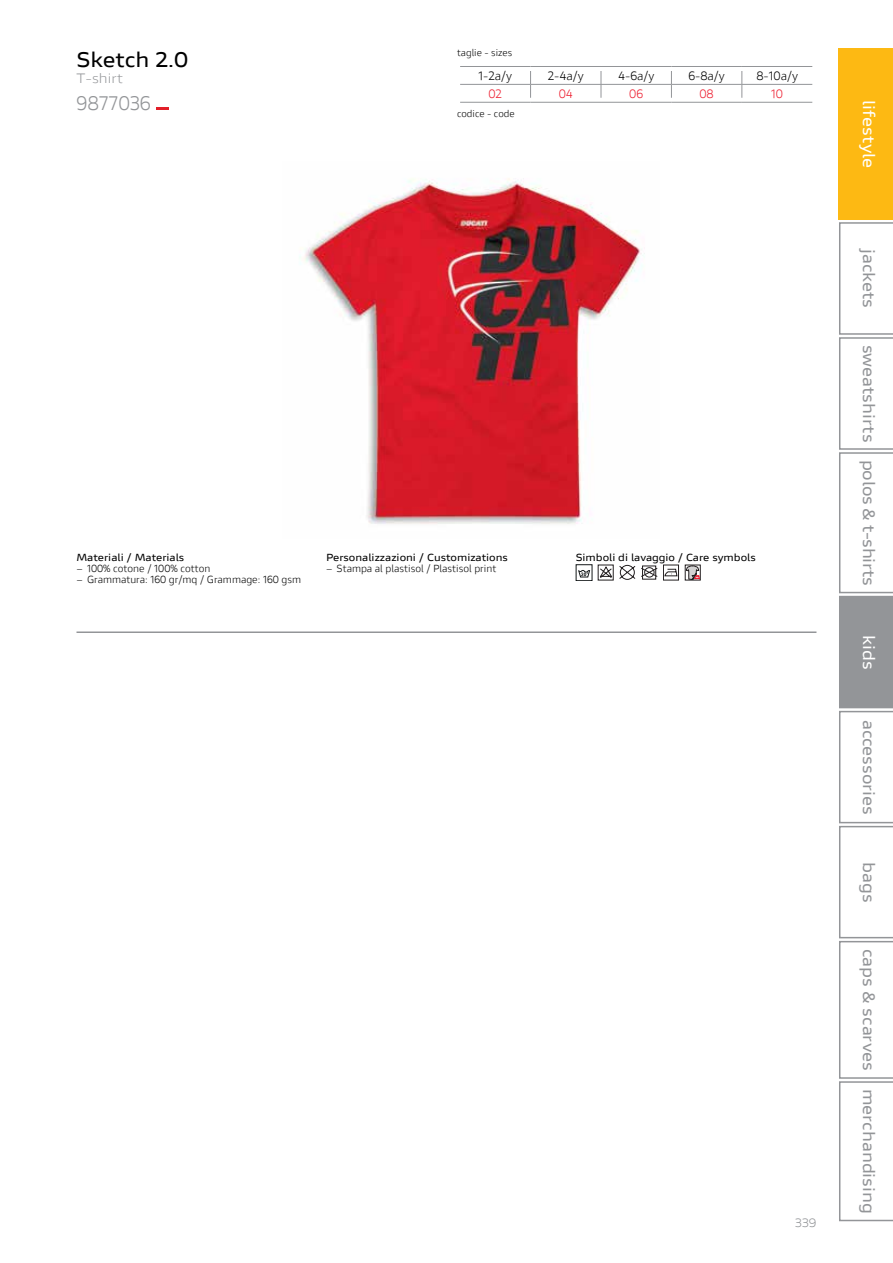
<style>
.page{position:relative;width:893px;height:1263px;background:#fff}
.page>*{position:absolute;margin:0;border:0;box-sizing:border-box;transform-origin:0 0}
.t1{font:700 21px "Ducati Style Ext";color:#000}
.t2{font:19.5px "Ducati Style";color:#939598}
.t3{font:700 16.5px "Ducati Style Ext";color:#939598}
.t4{font:700 16.5px "Ducati Style Ext";color:#fff}
.t5{font:13.5px "Ducati Style Ext";color:#939598}
.t6{font:12px "Ducati Style";color:#000}
.t7{font:12px "Ducati Style";color:#ed1c2e}
.t8{font:12px "Ducati Style Ext";color:#939598}
.t9{font:10.2px "Ducati Style";color:#000}
.t10{font:700 10.2px "Ducati Style Ext";color:#000}
.t11{font:9.75px "Ducati Style";color:#000}
</style>
<div class="page">
<div style="left:839px;top:49px;width:54px;height:171px;background:#fdb913"></div>
<svg style="left:839px;top:222px;width:54px;height:999px"></svg>
<svg style="left:156px;top:108px;width:13px;height:2px"></svg>
<hr style="left:460px;top:66px;width:71px;height:1px;background:#939598">
<hr style="left:531px;top:66px;width:70px;height:1px;background:#939598">
<hr style="left:601px;top:66px;width:70px;height:1px;background:#939598">
<hr style="left:671px;top:66px;width:71px;height:1px;background:#939598">
<hr style="left:742px;top:66px;width:70px;height:1px;background:#939598">
<hr style="left:460px;top:84px;width:71px;height:1px;background:#939598">
<hr style="left:531px;top:84px;width:70px;height:1px;background:#939598">
<hr style="left:601px;top:84px;width:70px;height:1px;background:#939598">
<hr style="left:671px;top:84px;width:71px;height:1px;background:#939598">
<hr style="left:742px;top:84px;width:70px;height:1px;background:#939598">
<hr style="left:460px;top:102px;width:71px;height:1px;background:#939598">
<hr style="left:531px;top:102px;width:70px;height:1px;background:#939598">
<hr style="left:601px;top:102px;width:70px;height:1px;background:#939598">
<hr style="left:671px;top:102px;width:71px;height:1px;background:#939598">
<hr style="left:742px;top:102px;width:70px;height:1px;background:#939598">
<svg style="left:530px;top:71px;width:1px;height:27px"></svg>
<svg style="left:601px;top:71px;width:1px;height:27px"></svg>
<svg style="left:671px;top:71px;width:1px;height:27px"></svg>
<svg style="left:742px;top:71px;width:1px;height:27px"></svg>
<img style="left:299px;top:178px;width:346px;height:346px">
<div style="left:576px;top:564px;width:16px;height:17px;border:1px solid #131718"></div>
<svg style="left:578px;top:570px;width:12px;height:7px"></svg>
<svg style="left:600px;top:566px;width:12px;height:12px"></svg>
<svg style="left:619px;top:565px;width:39px;height:15px"></svg>
<div style="left:644px;top:567px;width:10px;height:10px;border:1px solid #231f20;border-radius:50%"></div>
<div style="left:663px;top:565px;width:16px;height:15px;border:1px solid #231f20"></div>
<svg style="left:665px;top:569px;width:12px;height:7px"></svg>
<div style="left:685px;top:565px;width:15px;height:15px;border:1px solid #231f20"></div>
<svg style="left:686px;top:565px;width:14px;height:15px"></svg>
<hr style="left:76px;top:631px;width:740px;height:2px;background:#939598">
<h1 class="t1" style="left:76px;top:45px;width:113px">Sketch 2.0</h1>
<h3 class="t5" style="left:76px;top:70px;width:48px">T-shirt</h3>
<h2 class="t2" style="left:76px;top:91px;width:76px">9877036</h2>
<p class="t11" style="left:457px;top:46px;width:57px">taglie - sizes</p>
<p class="t6" style="left:478px;top:68px;width:35px">1-2a/y</p>
<p class="t6" style="left:548px;top:68px;width:38px">2-4a/y</p>
<p class="t6" style="left:618px;top:68px;width:38px">4-6a/y</p>
<p class="t6" style="left:688px;top:68px;width:38px">6-8a/y</p>
<p class="t6" style="left:756px;top:68px;width:43px">8-10a/y</p>
<p class="t7" style="left:488px;top:86px;width:15px">02</p>
<p class="t7" style="left:559px;top:86px;width:16px">04</p>
<p class="t7" style="left:629px;top:86px;width:15px">06</p>
<p class="t7" style="left:699px;top:86px;width:16px">08</p>
<p class="t7" style="left:771px;top:86px;width:13px">10</p>
<p class="t11" style="left:457px;top:107px;width:59px">codice - code</p>
<p class="t10" style="left:76px;top:550px;width:109px">Materiali / Materials</p>
<p class="t9" style="left:76px;top:562px;width:135px">– 100% cotone / 100% cotton</p>
<p class="t9" style="left:76px;top:573px;width:226px">– Grammatura: 160 gr/mq / Grammage: 160 gsm</p>
<p class="t10" style="left:326px;top:550px;width:183px">Personalizzazioni / Customizations</p>
<p class="t9" style="left:326px;top:562px;width:172px">– Stampa al plastisol / Plastisol print</p>
<p class="t10" style="left:576px;top:550px;width:181px">Simboli di lavaggio / Care symbols</p>
<p class="t8" style="left:795px;top:1215px;width:23px">339</p>
<h3 class="t4" style="left:880px;top:100px;width:70px;rotate:90deg">lifestyle</h3>
<h3 class="t3" style="left:880px;top:249px;width:60px;rotate:90deg">jackets</h3>
<h3 class="t3" style="left:880px;top:345px;width:243px;rotate:90deg">sweatshirts polos &amp; t-shirts</h3>
<h3 class="t4" style="left:880px;top:635px;width:36px;rotate:90deg">kids</h3>
<h3 class="t3" style="left:880px;top:720px;width:96px;rotate:90deg">accessories</h3>
<h3 class="t3" style="left:880px;top:862px;width:42px;rotate:90deg">bags</h3>
<h3 class="t3" style="left:880px;top:949px;width:266px;rotate:90deg">caps &amp; scarves merchandising</h3>
</div>
